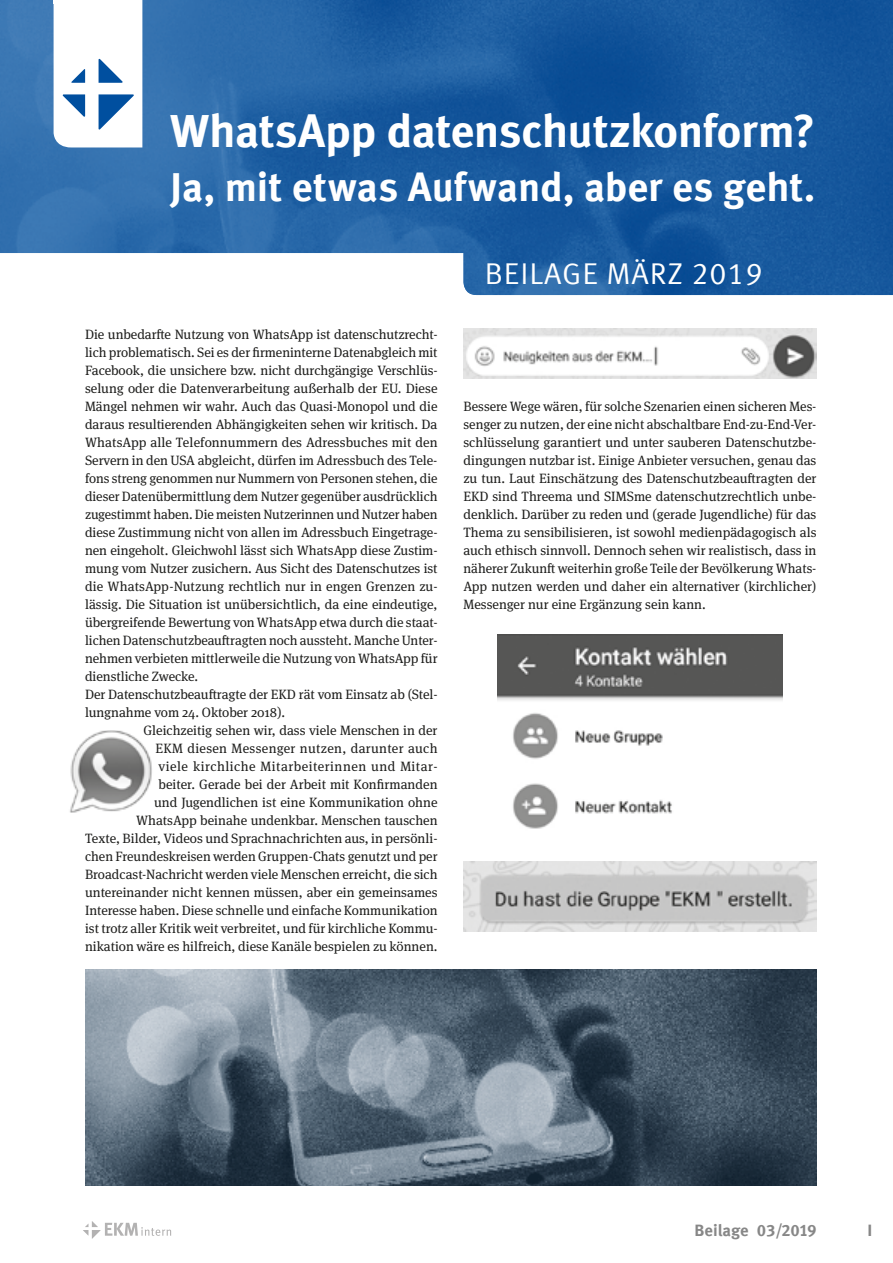
<style>
.page{position:relative;width:893px;height:1263px;background:#fff}
.page>*{position:absolute;margin:0;border:0;box-sizing:border-box;transform-origin:0 0}
.t1{font:700 46.5px "Meta Offc";letter-spacing:-.015em;color:#fff}
.t2{font:700 40.5px "Meta Offc";color:#fff}
.t3{font:30px "Meta Offc Norm";letter-spacing:.03em;color:#fff}
.t4{font:700 16.5px "Meta Offc";letter-spacing:-.005em;color:#878787}
.t5{font:13.5px/18px "Meta Serif OT";letter-spacing:-.005em;color:#1d1d1b;text-align:justify}
.t6{font:13.5px "Meta Serif OT";letter-spacing:.035em;color:#1d1d1b}
.t7{font:13.5px "Meta Serif OT";letter-spacing:.02em;color:#1d1d1b}
</style>
<div class="page">
<img style="left:0;top:0;width:893px;height:295px">
<svg style="left:83px;top:1221px;width:88px;height:18px"></svg>
<img style="left:85px;top:969px;width:731px;height:216px">
<img style="left:70px;top:795px;width:18px;height:17px">
<svg style="left:54px;top:0;width:88px;height:147px"></svg>
<img style="left:463px;top:861px;width:353px;height:70px">
<img style="left:497px;top:635px;width:285px;height:194px">
<svg style="left:67px;top:723px;width:92px;height:93px"></svg>
<img style="left:463px;top:329px;width:353px;height:50px">
<h1 class="t1" style="left:170px;top:103px;width:647px">WhatsApp datenschutzkonform?</h1>
<h2 class="t2" style="left:170px;top:163px;width:647px">Ja, mit etwas Aufwand, aber es geht.</h2>
<p class="t5" style="left:85px;top:325px;width:354px">Die unbedarfte Nutzung von WhatsApp ist datenschutzrecht-</p>
<p class="t5" style="left:85px;top:343px;width:354px">lich problematisch. Sei es der firmeninterne Datenabgleich mit</p>
<p class="t5" style="left:85px;top:361px;width:354px">Facebook, die unsichere bzw. nicht durchgängige Verschlüs-</p>
<p class="t5" style="left:85px;top:379px;width:354px">selung oder die Datenverarbeitung außerhalb der EU. Diese</p>
<p class="t5" style="left:85px;top:397px;width:354px">Mängel nehmen wir wahr. Auch das Quasi-Monopol und die</p>
<p class="t5" style="left:85px;top:415px;width:354px">daraus resultierenden Abhängigkeiten sehen wir kritisch. Da</p>
<p class="t5" style="left:85px;top:433px;width:354px">WhatsApp alle Telefonnummern des Adressbuches mit den</p>
<p class="t5" style="left:85px;top:451px;width:354px">Servern in den USA abgleicht, dürfen im Adressbuch des Tele-</p>
<p class="t5" style="left:85px;top:469px;width:354px">fons streng genommen nur Nummern von Personen stehen, die</p>
<p class="t5" style="left:85px;top:487px;width:354px">dieser Datenübermittlung dem Nutzer gegenüber ausdrücklich</p>
<p class="t5" style="left:85px;top:505px;width:354px">zugestimmt haben. Die meisten Nutzerinnen und Nutzer haben</p>
<p class="t5" style="left:85px;top:523px;width:354px">diese Zustimmung nicht von allen im Adressbuch Eingetrage-</p>
<p class="t5" style="left:85px;top:541px;width:354px">nen eingeholt. Gleichwohl lässt sich WhatsApp diese Zustim-</p>
<p class="t5" style="left:85px;top:559px;width:354px">mung vom Nutzer zusichern. Aus Sicht des Datenschutzes ist</p>
<p class="t5" style="left:85px;top:577px;width:354px">die WhatsApp-Nutzung rechtlich nur in engen Grenzen zu-</p>
<p class="t5" style="left:85px;top:595px;width:354px">lässig. Die Situation ist unübersichtlich, da eine eindeutige,</p>
<p class="t5" style="left:85px;top:613px;width:354px">übergreifende Bewertung von WhatsApp etwa durch die staat-</p>
<p class="t5" style="left:85px;top:631px;width:354px">lichen Datenschutzbeauftragten noch aussteht. Manche Unter-</p>
<p class="t5" style="left:85px;top:649px;width:354px">nehmen verbieten mittlerweile die Nutzung von WhatsApp für</p>
<p class="t5" style="left:85px;top:667px;width:115px">dienstliche Zwecke.</p>
<p class="t5" style="left:85px;top:685px;width:354px">Der Datenschutzbeauftragte der EKD rät vom Einsatz ab (Stel-</p>
<p class="t5" style="left:85px;top:703px;width:202px">lungnahme vom 24. Oktober 2018).</p>
<p class="t5" style="left:144px;top:721px;width:296px">Gleichzeitig sehen wir, dass viele Menschen in der</p>
<p class="t7" style="left:156px;top:740px;width:284px">EKM diesen Messenger nutzen, darunter auch</p>
<p class="t6" style="left:159px;top:758px;width:281px">viele kirchliche Mitarbeiterinnen und Mitar-</p>
<p class="t5" style="left:159px;top:775px;width:281px">beiter. Gerade bei der Arbeit mit Konfirmanden</p>
<p class="t5" style="left:154px;top:793px;width:285px">und Jugendlichen ist eine Kommunikation ohne</p>
<p class="t5" style="left:136px;top:811px;width:303px">WhatsApp beinahe undenkbar. Menschen tauschen</p>
<p class="t5" style="left:85px;top:829px;width:354px">Texte, Bilder, Videos und Sprachnachrichten aus, in persönli-</p>
<p class="t5" style="left:85px;top:847px;width:354px">chen Freundeskreisen werden Gruppen-Chats genutzt und per</p>
<p class="t5" style="left:85px;top:865px;width:354px">Broadcast-Nachricht werden viele Menschen erreicht, die sich</p>
<p class="t5" style="left:85px;top:883px;width:354px">untereinander nicht kennen müssen, aber ein gemeinsames</p>
<p class="t5" style="left:85px;top:901px;width:354px">Interesse haben. Diese schnelle und einfache Kommunikation</p>
<p class="t5" style="left:85px;top:919px;width:354px">ist trotz aller Kritik weit verbreitet, und für kirchliche Kommu-</p>
<p class="t5" style="left:85px;top:937px;width:354px">nikation wäre es hilfreich, diese Kanäle bespielen zu können.</p>
<h3 class="t3" style="left:485px;top:256px;width:279px">BEILAGE MÄRZ 2019</h3>
<p class="t5" style="left:463px;top:397px;width:354px">Bessere Wege wären, für solche Szenarien einen sicheren Mes&shy;senger zu nutzen, der eine nicht abschaltbare End-zu-End-Ver&shy;schlüsselung garantiert und unter sauberen Datenschutzbe&shy;dingungen nutzbar ist. Einige Anbieter versuchen, genau das zu tun. Laut Einschätzung des Datenschutzbeauftragten der EKD sind Threema und SIMSme datenschutzrechtlich unbe&shy;denklich. Darüber zu reden und (gerade Jugendliche) für das Thema zu sensibilisieren, ist sowohl medienpädagogisch als auch ethisch sinnvoll. Dennoch sehen wir realistisch, dass in näherer Zukunft weiterhin große Teile der Bevölkerung Whats-App nutzen werden und daher ein alternativer (kirchlicher)<br>Messenger nur eine Ergänzung sein kann.</p>
<p class="t4" style="left:694px;top:1220px;width:123px">Beilage 03/2019</p>
<p class="t4" style="left:867px;top:1220px;width:6px">I</p>
</div>
